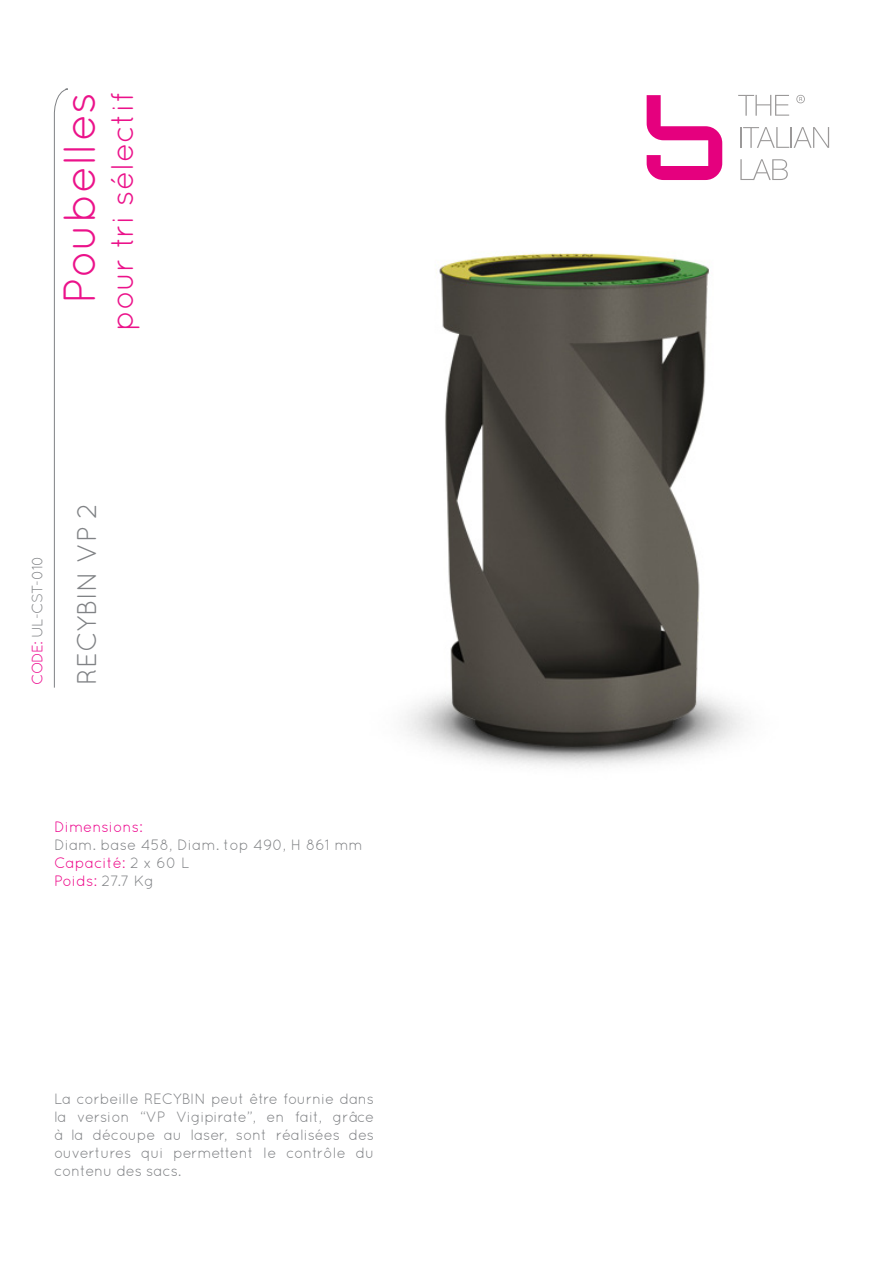
<style>
.page{position:relative;width:893px;height:1263px;background:#fff}
.page>*{position:absolute;margin:0;border:0;box-sizing:border-box;transform-origin:0 0}
.t1{font:45px "Quicksand";color:#eb128a}
.t2{font:31.5px "Quicksand";color:#eb128a}
.t3{font:27px "Quicksand";color:#808285}
.t4{font:15px/18px "Quicksand";letter-spacing:-.01em;color:#808285;text-align:justify}
.t5{font:15px "Quicksand";color:#ed0286}
.t6{font:15px "Quicksand";letter-spacing:-.05em;color:#808285}
.t7{font:15px "Quicksand";color:#ed028c}
.s1{color:#ed028c}
.s2{color:#808285}
</style>
<div class="page">
<svg style="left:738px;top:95px;width:51px;height:21px"></svg>
<hr style="left:740px;top:127px;width:2px;height:21px;background:#9b9999">
<svg style="left:743px;top:127px;width:86px;height:21px"></svg>
<svg style="left:740px;top:159px;width:48px;height:21px"></svg>
<svg style="left:647px;top:95px;width:75px;height:85px"></svg>
<svg style="left:796px;top:95px;width:9px;height:8px"></svg>
<svg style="left:54px;top:88px;width:14px;height:600px"></svg>
<img style="left:405px;top:253px;width:339px;height:514px">
<p class="t1" style="left:54px;top:303px;width:213px;rotate:-90deg">Poubelles</p>
<p class="t2" style="left:104px;top:331px;width:241px;rotate:-90deg">pour tri sélectif</p>
<p class="t6" style="left:29px;top:685px;width:132px;rotate:-90deg"><span class="s1">CODE:</span> UL-CST-010</p>
<p class="t3" style="left:71px;top:685px;width:184px;rotate:-90deg">RECYBIN VP 2</p>
<p class="t7" style="left:54px;top:818px;width:90px">Dimensions:</p>
<p class="t4" style="left:54px;top:836px;width:310px">Diam. base 458, Diam. top 490, H 861 mm</p>
<p class="t5" style="left:54px;top:854px;width:137px">Capacité: <span class="s2">2 x 60 L</span></p>
<p class="t5" style="left:54px;top:872px;width:102px">Poids: <span class="s2">27.7 Kg</span></p>
<p class="t4" style="left:54px;top:1089px;width:322px">La corbeille RECYBIN peut être fournie dans la version “VP Vigipirate”, en fait, grâce à la découpe au laser, sont réalisées des ouvertures qui permettent le contrôle du contenu des sacs.</p>
</div>
